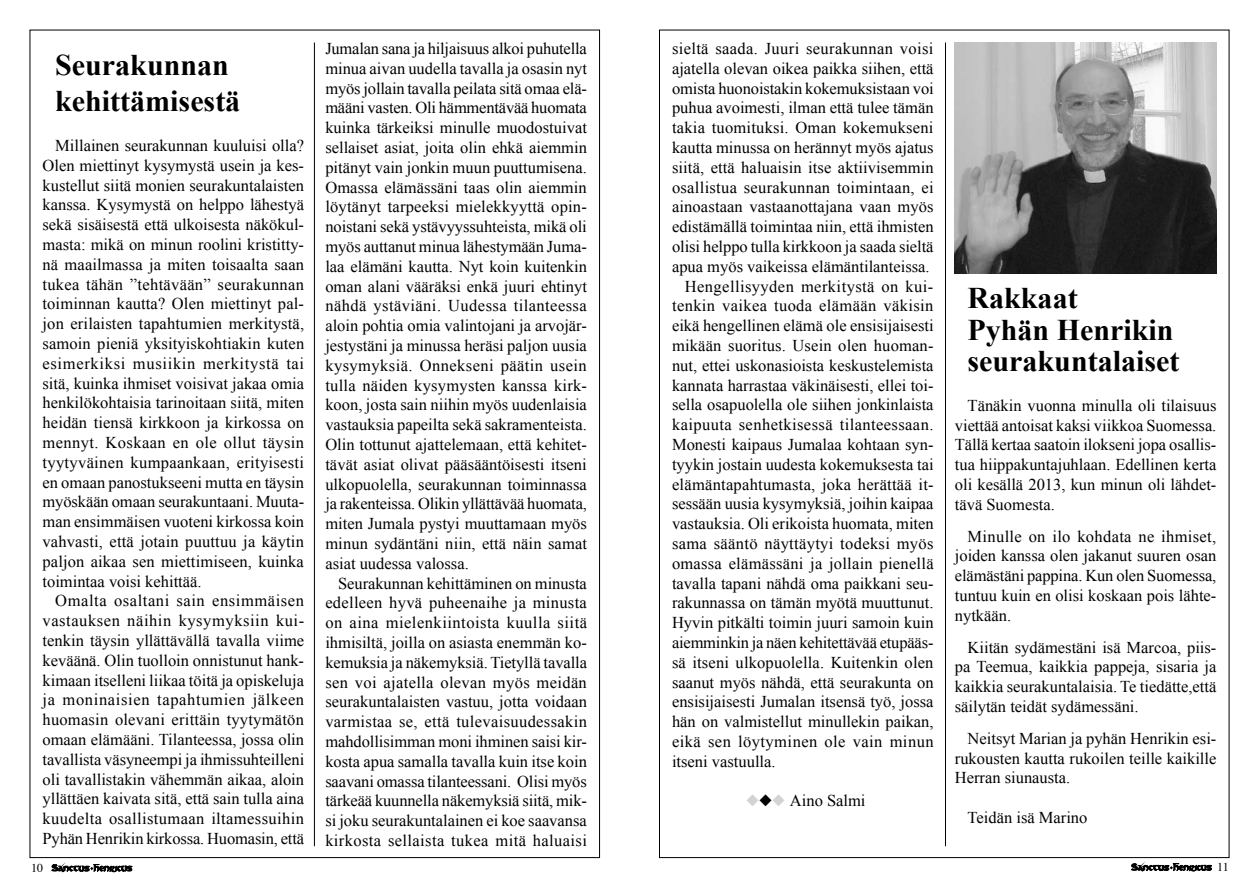
<style>
.page{position:relative;width:1259px;height:893px;background:#fff}
.page>*{position:absolute;margin:0;border:0;box-sizing:border-box;transform-origin:0 0}
.t1{font:700 30px/31.5px "Times New Roman";color:#000}
.t2{font:16.5px/19.8px "Times New Roman";color:#000;text-align:justify}
.t3{font:16.5px "Times New Roman";letter-spacing:.02em;color:#000}
.t4{font:16.5px "Times New Roman";letter-spacing:.025em;color:#000}
.t5{font:16.5px "Times New Roman";letter-spacing:.03em;color:#000}
.t6{font:12px "Times";color:#000}
.s1{color:#d1d3d4}
</style>
<div class="page">
<svg style="left:52px;top:864px;width:80px;height:8px"></svg>
<svg style="left:1131px;top:863px;width:80px;height:8px"></svg>
<hr style="left:314px;top:43px;width:1px;height:803px;background:#000">
<hr style="left:945px;top:43px;width:1px;height:803px;background:#000">
<img style="left:955px;top:43px;width:261px;height:231px">
<h1 class="t1" style="left:55px;top:47px;width:186px;line-height:36px">Seurakunnan kehittämisestä</h1>
<p class="t2" style="left:43px;top:135px;width:263px;text-indent:13px">Millainen seurakunnan kuuluisi olla?<br>Olen miettinyt kysymystä usein ja kes&shy;kustellut siitä monien seurakuntalaisten kanssa. Kysymystä on helppo lähestyä sekä sisäisestä että ulkoisesta näkökul&shy;masta: mikä on minun roolini kristitty&shy;nä maailmassa ja miten toisaalta saan tukea tähän ”tehtävään” seurakunnan toiminnan kautta? Olen miettinyt pal&shy;jon erilaisten tapahtumien merkitystä, samoin pieniä yksityiskohtiakin kuten esimerkiksi musiikin merkitystä tai sitä, kuinka ihmiset voisivat jakaa omia henkilökohtaisia tarinoitaan siitä, miten heidän tiensä kirkkoon ja kirkossa on mennyt. Koskaan en ole ollut täysin tyytyväinen kumpaankaan, erityisesti en omaan panostukseeni mutta en täysin myöskään omaan seurakuntaani. Muuta&shy;man ensimmäisen vuoteni kirkossa koin vahvasti, että jotain puuttuu ja käytin paljon aikaa sen miettimiseen, kuinka toimintaa voisi kehittää.</p>
<p class="t2" style="left:43px;top:591px;width:263px;text-indent:13px">Omalta osaltani sain ensimmäisen vastauksen näihin kysymyksiin kui&shy;tenkin täysin yllättävällä tavalla viime keväänä. Olin tuolloin onnistunut hank&shy;kimaan itselleni liikaa töitä ja opiskeluja ja moninaisien tapahtumien jälkeen huomasin olevani erittäin tyytymätön omaan elämääni. Tilanteessa, jossa olin tavallista väsyneempi ja ihmissuhteilleni oli tavallistakin vähemmän aikaa, aloin yllättäen kaivata sitä, että sain tulla aina kuudelta osallistumaan iltamessuihin Pyhän Henrikin kirkossa. Huomasin, että</p>
<p class="t2" style="left:325px;top:38px;width:263px">Jumalan sana ja hiljaisuus alkoi puhutella minua aivan uudella tavalla ja osasin nyt myös jollain tavalla peilata sitä omaa elä&shy;määni vasten. Oli hämmentävää huomata kuinka tärkeiksi minulle muodostuivat sellaiset asiat, joita olin ehkä aiemmin pitänyt vain jonkin muun puuttumisena.<br>Omassa elämässäni taas olin aiemmin löytänyt tarpeeksi mielekkyyttä opin&shy;noistani sekä ystävyyssuhteista, mikä oli myös auttanut minua lähestymään Juma&shy;laa elämäni kautta. Nyt koin kuitenkin oman alani vääräksi enkä juuri ehtinyt nähdä ystäviäni. Uudessa tilanteessa aloin pohtia omia valintojani ja arvojär&shy;jestystäni ja minussa heräsi paljon uusia kysymyksiä. Onnekseni päätin usein tulla näiden kysymysten kanssa kirk&shy;koon, josta sain niihin myös uudenlaisia vastauksia papeilta sekä sakramenteista.<br>Olin tottunut ajattelemaan, että kehitet&shy;tävät asiat olivat pääsääntöisesti itseni ulkopuolella, seurakunnan toiminnassa ja rakenteissa. Olikin yllättävää huomata, miten Jumala pystyi muuttamaan myös minun sydäntäni niin, että näin samat asiat uudessa valossa.</p>
<p class="t2" style="left:325px;top:573px;width:263px;text-indent:13px">Seurakunnan kehittäminen on minusta edelleen hyvä puheenaihe ja minusta on aina mielenkiintoista kuulla siitä ihmisiltä, joilla on asiasta enemmän ko&shy;kemuksia ja näkemyksiä. Tietyllä tavalla sen voi ajatella olevan myös meidän seurakuntalaisten vastuu, jotta voidaan varmistaa se, että tulevaisuudessakin mahdollisimman moni ihminen saisi kir&shy;kosta apua samalla tavalla kuin itse koin saavani omassa tilanteessani. Olisi myös tärkeää kuunnella näkemyksiä siitä, mik&shy;si joku seurakuntalainen ei koe saavansa kirkosta sellaista tukea mitä haluaisi</p>
<p class="t3" style="left:672px;top:37px;width:263px">sieltä saada. Juuri seurakunnan voisi</p>
<p class="t2" style="left:672px;top:58px;width:263px">ajatella olevan oikea paikka siihen, että</p>
<p class="t2" style="left:672px;top:78px;width:263px">omista huonoistakin kokemuksistaan voi</p>
<p class="t2" style="left:672px;top:98px;width:263px">puhua avoimesti, ilman että tulee tämän</p>
<p class="t2" style="left:672px;top:117px;width:263px">takia tuomituksi. Oman kokemukseni</p>
<p class="t2" style="left:672px;top:137px;width:263px">kautta minussa on herännyt myös ajatus</p>
<p class="t2" style="left:672px;top:157px;width:263px">siitä, että haluaisin itse aktiivisemmin</p>
<p class="t3" style="left:672px;top:176px;width:263px">osallistua seurakunnan toimintaan, ei</p>
<p class="t2" style="left:672px;top:197px;width:263px">ainoastaan vastaanottajana vaan myös</p>
<p class="t2" style="left:672px;top:216px;width:263px">edistämällä toimintaa niin, että ihmisten</p>
<p class="t2" style="left:672px;top:236px;width:263px">olisi helppo tulla kirkkoon ja saada sieltä</p>
<p class="t2" style="left:672px;top:256px;width:259px">apua myös vaikeissa elämäntilanteissa.</p>
<p class="t4" style="left:685px;top:275px;width:250px">Hengellisyyden merkitystä on kui-</p>
<p class="t4" style="left:672px;top:295px;width:263px">tenkin vaikea tuoda elämään väkisin</p>
<p class="t2" style="left:672px;top:315px;width:263px">eikä hengellinen elämä ole ensisijaisesti</p>
<p class="t2" style="left:672px;top:335px;width:263px">mikään suoritus. Usein olen huoman-</p>
<p class="t2" style="left:672px;top:355px;width:263px">nut, ettei uskonasioista keskustelemista</p>
<p class="t2" style="left:672px;top:375px;width:263px">kannata harrastaa väkinäisesti, ellei toi-</p>
<p class="t2" style="left:672px;top:395px;width:263px">sella osapuolella ole siihen jonkinlaista</p>
<p class="t4" style="left:672px;top:414px;width:263px">kaipuuta senhetkisessä tilanteessaan.</p>
<p class="t2" style="left:672px;top:434px;width:263px">Monesti kaipaus Jumalaa kohtaan syn-</p>
<p class="t2" style="left:672px;top:454px;width:263px">tyykin jostain uudesta kokemuksesta tai</p>
<p class="t2" style="left:672px;top:474px;width:263px">elämäntapahtumasta, joka herättää it-</p>
<p class="t2" style="left:672px;top:494px;width:263px">sessään uusia kysymyksiä, joihin kaipaa</p>
<p class="t2" style="left:672px;top:513px;width:263px">vastauksia. Oli erikoista huomata, miten</p>
<p class="t3" style="left:672px;top:532px;width:263px">sama sääntö näyttäytyi todeksi myös</p>
<p class="t2" style="left:672px;top:553px;width:263px">omassa elämässäni ja jollain pienellä</p>
<p class="t2" style="left:672px;top:573px;width:263px">tavalla tapani nähdä oma paikkani seu-</p>
<p class="t2" style="left:672px;top:593px;width:263px">rakunnassa on tämän myötä muuttunut.</p>
<p class="t2" style="left:672px;top:612px;width:263px">Hyvin pitkälti toimin juuri samoin kuin</p>
<p class="t2" style="left:672px;top:632px;width:263px">aiemminkin ja näen kehitettävää etupääs-</p>
<p class="t2" style="left:672px;top:652px;width:263px">sä itseni ulkopuolella. Kuitenkin olen</p>
<p class="t2" style="left:672px;top:672px;width:263px">saanut myös nähdä, että seurakunta on</p>
<p class="t2" style="left:672px;top:692px;width:263px">ensisijaisesti Jumalan itsensä työ, jossa</p>
<p class="t2" style="left:672px;top:711px;width:263px">hän on valmistellut minullekin paikan,</p>
<p class="t5" style="left:672px;top:730px;width:263px">eikä sen löytyminen ole vain minun</p>
<p class="t2" style="left:672px;top:751px;width:105px">itseni vastuulla.</p>
<p class="t2" style="left:746px;top:791px;width:121px"><span class="s1">◆</span>◆<span class="s1">◆</span> Aino Salmi</p>
<h1 class="t1" style="left:967px;top:282px;width:213px">Rakkaat<br>Pyhän Henrikin seurakuntalaiset</h1>
<p class="t2" style="left:955px;top:395px;width:263px;text-indent:13px">Tänäkin vuonna minulla oli tilaisuus viettää antoisat kaksi viikkoa Suomessa.<br>Tällä kertaa saatoin ilokseni jopa osallis&shy;tua hiippakuntajuhlaan. Edellinen kerta oli kesällä 2013, kun minun oli lähdet&shy;tävä Suomesta.</p>
<p class="t2" style="left:955px;top:526px;width:263px;text-indent:13px">Minulle on ilo kohdata ne ihmiset, joiden kanssa olen jakanut suuren osan elämästäni pappina. Kun olen Suomessa, tuntuu kuin en olisi koskaan pois lähte&shy;nytkään.</p>
<p class="t2" style="left:955px;top:637px;width:263px;text-indent:13px">Kiitän sydämestäni isä Marcoa, piis&shy;pa Teemua, kaikkia pappeja, sisaria ja kaikkia seurakuntalaisia. Te tiedätte,että säilytän teidät sydämessäni.</p>
<p class="t2" style="left:955px;top:728px;width:263px;text-indent:13px">Neitsyt Marian ja pyhän Henrikin esi&shy;rukousten kautta rukoilen teille kaikille Herran siunausta.</p>
<p class="t2" style="left:967px;top:807px;width:121px">Teidän isä Marino</p>
<p class="t6" style="left:31px;top:856px;width:13px">10</p>
<p class="t6" style="left:1217px;top:855px;width:13px">11</p>
</div>
